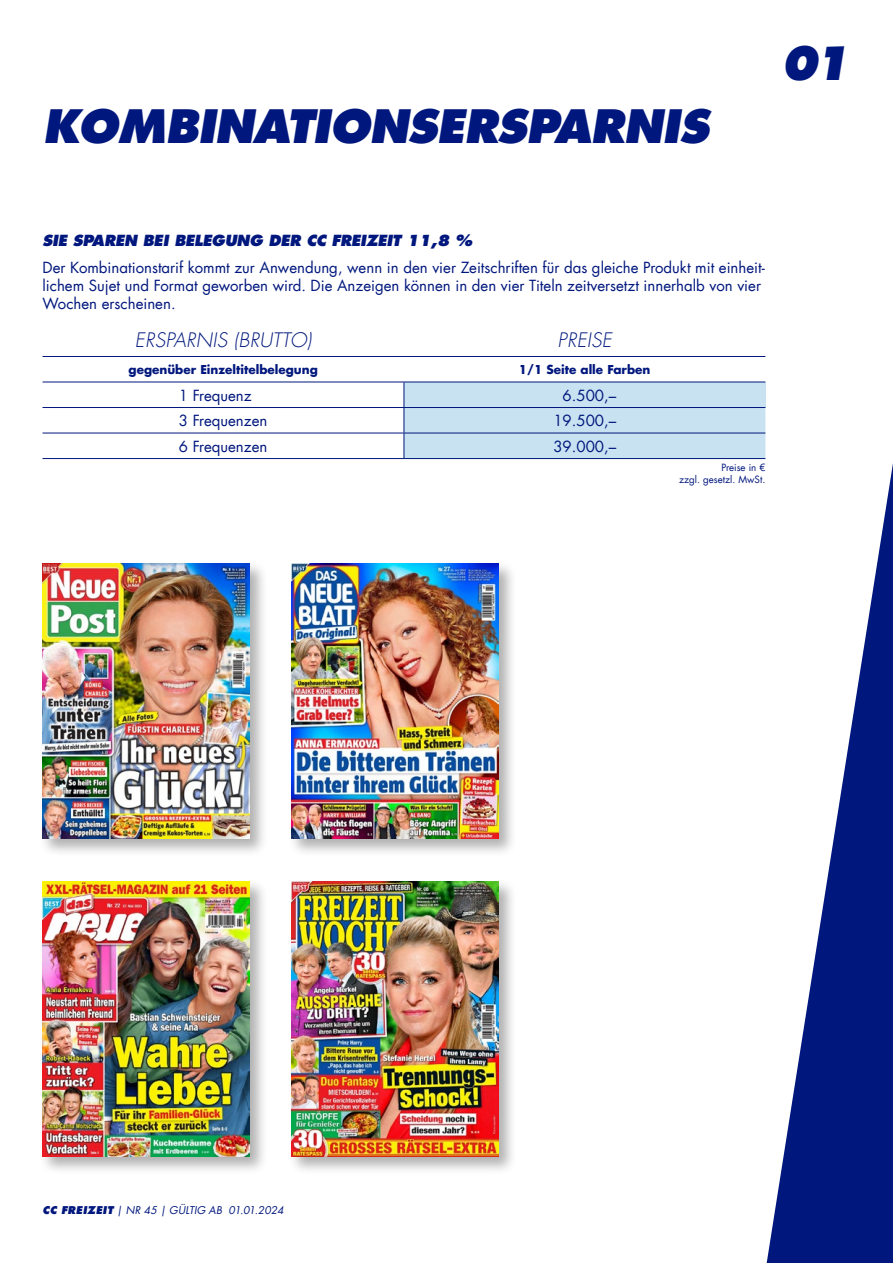
<style>
.page{position:relative;width:893px;height:1263px;background:#fff}
.page>*{position:absolute;margin:0;border:0;box-sizing:border-box;transform-origin:0 0}
.t1{font:italic 800 45px "Futura Com";letter-spacing:-.02em;color:#00177d}
.t2{font:italic 300 19.5px "Futura Com";letter-spacing:.01em;color:#00177d}
.t3{font:15px/18px "Futura Com";color:#00177d}
.t4{font:italic 800 15px "Futura Com";letter-spacing:-.02em;color:#00177d}
.t5{font:700 12px "Futura Com";color:#00177d}
.t6{font:italic 10.5px "Futura Com";letter-spacing:.01em;color:#00177d}
.t7{font:9.75px/12px "Futura Com";color:#00177d;text-align:right}
.s1{font-weight:800}
</style>
<div class="page">
<svg style="left:767px;top:463px;width:126px;height:800px"></svg>
<hr style="left:43px;top:356px;width:361px;height:1px;background:#00177d">
<hr style="left:404px;top:356px;width:361px;height:1px;background:#00177d">
<hr style="left:43px;top:382px;width:361px;height:1px;background:#00177d">
<hr style="left:43px;top:407px;width:361px;height:1px;background:#00177d">
<hr style="left:43px;top:433px;width:361px;height:1px;background:#00177d">
<div style="left:404px;top:382px;width:361px;height:76px;background:#c8e2f1"></div>
<hr style="left:404px;top:433px;width:361px;height:1px;background:#00177d">
<hr style="left:43px;top:458px;width:361px;height:1px;background:#00177d">
<hr style="left:404px;top:458px;width:361px;height:1px;background:#00177d">
<div style="left:39px;top:560px;width:229px;height:297px;background:#231f20;opacity:.35"></div>
<img style="left:43px;top:563px;width:206px;height:275px">
<div style="left:288px;top:560px;width:229px;height:297px;background:#231f20;opacity:.35"></div>
<img style="left:292px;top:563px;width:206px;height:275px">
<div style="left:39px;top:878px;width:229px;height:297px;background:#231f20;opacity:.35"></div>
<img style="left:43px;top:881px;width:206px;height:275px">
<div style="left:288px;top:878px;width:229px;height:297px;background:#231f20;opacity:.35"></div>
<img style="left:292px;top:881px;width:206px;height:276px">
<h1 class="t1" style="left:43px;top:96px;width:668px">KOMBINATIONSERSPARNIS</h1>
<h1 class="t1" style="left:781px;top:32px;width:71px">01</h1>
<p class="t4" style="left:43px;top:230px;width:431px">SIE SPAREN BEI BELEGUNG DER CC FREIZEIT 11,8 %</p>
<p class="t3" style="left:43px;top:258px;width:724px">Der Kombinationstarif kommt zur Anwendung, wenn in den vier Zeitschriften für das gleiche Produkt mit einheit&shy;lichem Sujet und Format geworben wird. Die Anzeigen können in den vier Titeln zeitversetzt innerhalb von vier<br>Wochen erscheinen.</p>
<h2 class="t2" style="left:135px;top:327px;width:178px">ERSPARNIS (BRUTTO)</h2>
<h2 class="t2" style="left:558px;top:327px;width:56px">PREISE</h2>
<p class="t5" style="left:129px;top:360px;width:191px">gegenüber Einzeltitelbelegung</p>
<p class="t5" style="left:519px;top:360px;width:133px">1/1 Seite alle Farben</p>
<p class="t3" style="left:179px;top:386px;width:74px">1 Frequenz</p>
<p class="t3" style="left:563px;top:386px;width:55px">6.500,–</p>
<p class="t3" style="left:179px;top:412px;width:90px">3 Frequenzen</p>
<p class="t3" style="left:553px;top:412px;width:64px">19.500,–</p>
<p class="t3" style="left:179px;top:437px;width:90px">6 Frequenzen</p>
<p class="t3" style="left:553px;top:437px;width:64px">39.000,–</p>
<p class="t7" style="left:679px;top:461px;width:88px">Preise in €<br>zzgl. gesetzl. MwSt.</p>
<p class="t6" style="left:43px;top:1203px;width:243px"><span class="s1">CC FREIZEIT</span> | NR 45 | GÜLTIG AB 01.01.2024</p>
</div>
